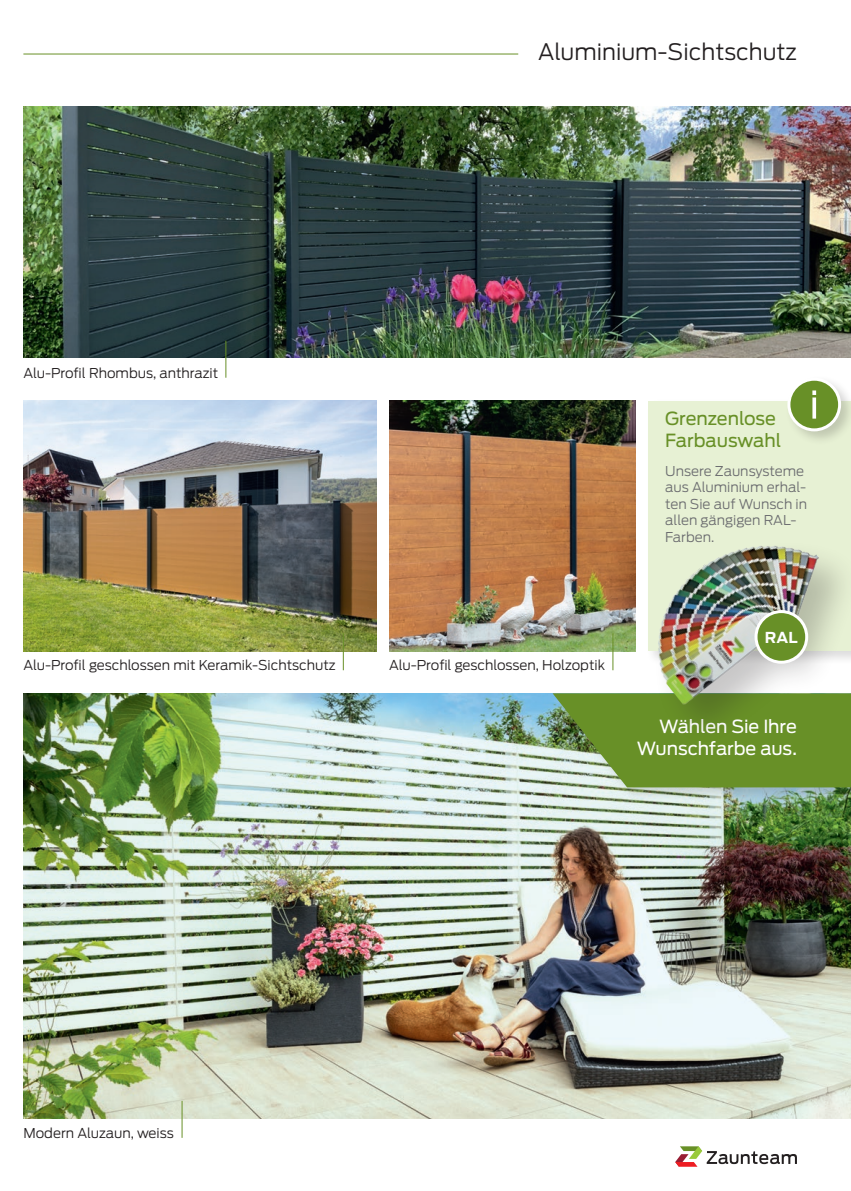
<style>
.page{position:relative;width:851px;height:1191px;background:#fff}
.page>*{position:absolute;margin:0;border:0;box-sizing:border-box;transform-origin:0 0}
.t1{font:300 22.5px "Antenna";color:#231f20}
.t2{font:18px/21.6px "Antenna";letter-spacing:-.01em;color:#fff;text-align:right}
.t3{font:18px/21.6px "Antenna";color:#689027}
.t4{font:700 15px "Antenna";color:#fff}
.t5{font:300 13.5px "Antenna";color:#231f20}
.t6{font:300 13.5px/16.5px "Antenna";color:#6c6d70}
</style>
<div class="page">
<svg style="left:675px;top:1146px;width:121px;height:20px"></svg>
<img style="left:23px;top:106px;width:827px;height:251px">
<hr style="left:225px;top:341px;width:1px;height:37px;background:#689027">
<img style="left:23px;top:401px;width:353px;height:251px">
<img style="left:389px;top:401px;width:246px;height:251px">
<hr style="left:343px;top:633px;width:1px;height:37px;background:#689027">
<hr style="left:612px;top:633px;width:1px;height:37px;background:#689027">
<div style="left:648px;top:401px;width:202px;height:249px;background:#e7f1d4"></div>
<div style="left:784px;top:375px;width:66px;height:71px;background:#231f20;opacity:.2"></div>
<div style="left:788px;top:379px;width:51px;height:51px;background:#689027;border-radius:50%"></div>
<div style="left:787px;top:378px;width:54px;height:53px;border:3px solid #fff;border-radius:50%"></div>
<svg style="left:812px;top:397px;width:4px;height:21px"></svg>
<svg style="left:812px;top:390px;width:4px;height:5px"></svg>
<img style="left:23px;top:693px;width:827px;height:425px">
<hr style="left:182px;top:1100px;width:1px;height:37px;background:#689027">
<div style="left:550px;top:690px;width:300px;height:112px;background:#231f20;opacity:.15"></div>
<svg style="left:552px;top:693px;width:298px;height:94px;background:#749740"></svg>
<div style="left:652px;top:539px;width:198px;height:207px;background:#689027"></div>
<img style="left:623px;top:506px;width:227px;height:215px">
<div style="left:755px;top:611px;width:51px;height:51px;background:#689027;border-radius:50%"></div>
<div style="left:754px;top:610px;width:54px;height:53px;border:3px solid #fff;border-radius:50%"></div>
<hr style="left:23px;top:54px;width:495px;height:1px;background:#689027">
<p class="t5" style="left:23px;top:365px;width:196px">Alu-Profil Rhombus, anthrazit</p>
<h1 class="t1" style="left:538px;top:38px;width:260px">Aluminium-Sichtschutz</h1>
<h2 class="t3" style="left:665px;top:408px;width:118px">Grenzenlose<br>Farbauswahl</h2>
<p class="t6" style="left:665px;top:462px;width:143px">Unsere Zaunsysteme aus Aluminium erhal&shy;ten Sie auf Wunsch in allen gängigen RAL-<br>Farben.</p>
<p class="t4" style="left:764px;top:628px;width:34px">RAL</p>
<p class="t5" style="left:23px;top:657px;width:314px">Alu-Profil geschlossen mit Keramik-Sichtschutz</p>
<p class="t5" style="left:389px;top:657px;width:217px">Alu-Profil geschlossen, Holzoptik</p>
<h2 class="t2" style="left:636px;top:716px;width:162px">Wählen Sie Ihre<br>Wunschfarbe aus.</h2>
<p class="t5" style="left:23px;top:1124px;width:152px">Modern Aluzaun, weiss</p>
</div>
